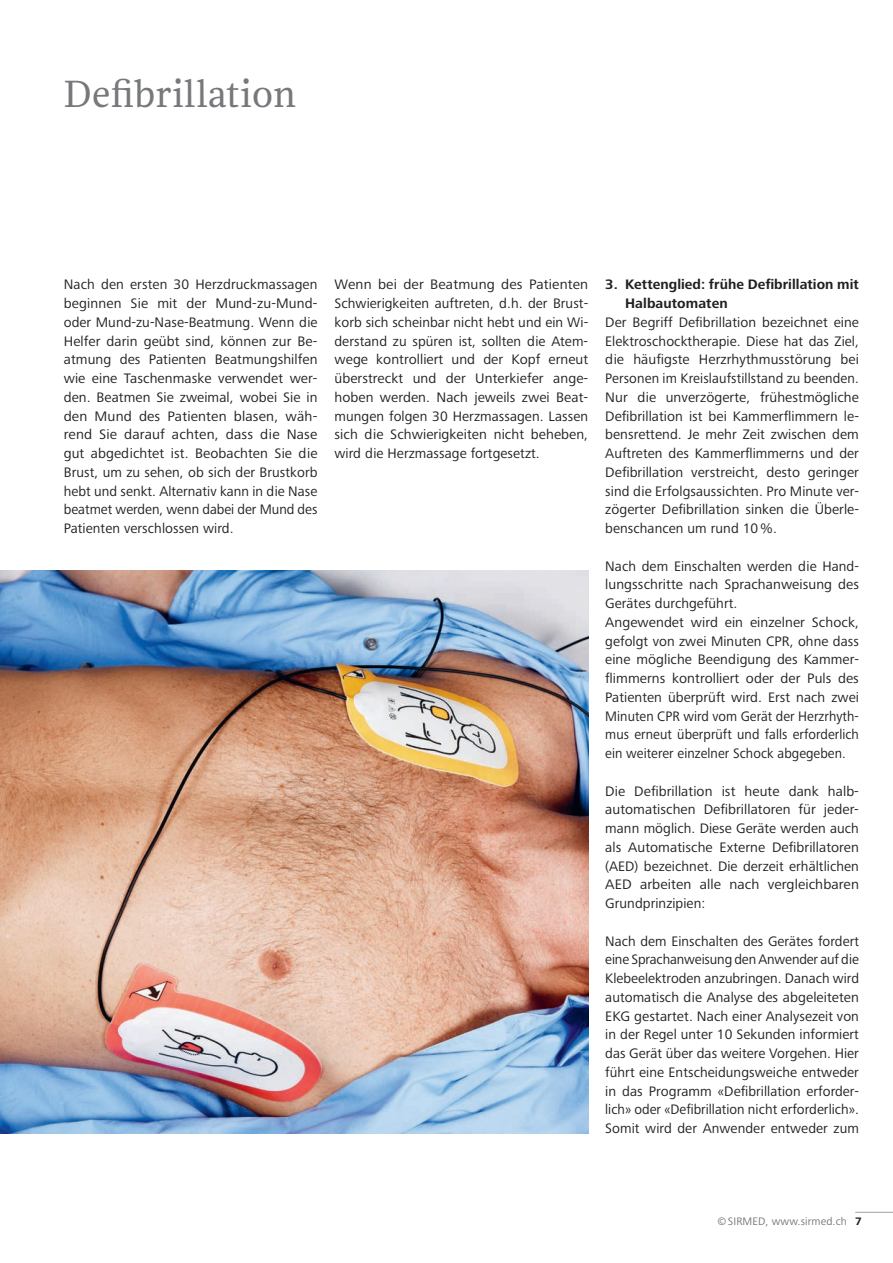
<style>
.page{position:relative;width:893px;height:1263px;background:#fff}
.page>*{position:absolute;margin:0;border:0;box-sizing:border-box;transform-origin:0 0}
.t1{font:39px "NN Rekja";letter-spacing:.005em;color:#76787b}
.t2{font:14.25px/18.8px "Frutiger Next Pro";letter-spacing:.005em;color:#231f20;text-align:justify}
.t3{font:14.25px/18.8px "Frutiger Next Pro";letter-spacing:.005em;color:#231f20;text-align:justify;scale:1.04 1}
.t4{font:700 14.25px/18.8px "Frutiger Next Pro";letter-spacing:.005em;color:#231f20}
.t5{font:11.25px "Frutiger Next Pro";letter-spacing:.01em;color:#76787b}
.t6{font:700 11.25px "Frutiger Next Pro";color:#231f20}
</style>
<div class="page">
<hr style="left:855px;top:1212px;width:38px;height:1px;background:#9d9fa2">
<img style="left:0;top:571px;width:588px;height:562px">
<h1 class="t1" style="left:64px;top:70px;width:234px">Defibrillation</h1>
<p class="t2" style="left:64px;top:275px;width:255px">Nach den ersten 30 Herzdruckmassagen beginnen Sie mit der Mund-zu-Mund&shy;oder Mund-zu-Nase-Beatmung. Wenn die Helfer darin geübt sind, können zur Be&shy;atmung des Patienten Beatmungshilfen wie eine Taschenmaske verwendet wer&shy;den. Beatmen Sie zweimal, wobei Sie in den Mund des Patienten blasen, wäh&shy;rend Sie darauf achten, dass die Nase gut abgedichtet ist. Beobachten Sie die Brust, um zu sehen, ob sich der Brustkorb hebt und senkt. Alternativ kann in die Nase beatmet werden, wenn dabei der Mund des Patienten verschlossen wird.</p>
<p class="t3" style="left:334px;top:275px;width:245px">Wenn bei der Beatmung des Patienten Schwierigkeiten auftreten, d.h. der Brust&shy;korb sich scheinbar nicht hebt und ein Wi&shy;derstand zu spüren ist, sollten die Atem&shy;wege kontrolliert und der Kopf erneut überstreckt und der Unterkiefer ange&shy;hoben werden. Nach jeweils zwei Beat&shy;mungen folgen 30 Herzmassagen. Lassen sich die Schwierigkeiten nicht beheben, wird die Herzmassage fortgesetzt.</p>
<p class="t4" style="left:625px;top:275px;width:235px;text-indent:-20px">3. Kettenglied: frühe Defibrillation mit<br>Halbautomaten</p>
<p class="t2" style="left:605px;top:313px;width:255px">Der Begriff Defibrillation bezeichnet eine Elektroschocktherapie. Diese hat das Ziel, die häufigste Herzrhythmusstörung bei Personen im Kreislaufstillstand zu beenden.<br>Nur die unverzögerte, frühestmögliche Defibrillation ist bei Kammerflimmern le&shy;bensrettend. Je mehr Zeit zwischen dem Auftreten des Kammerflimmerns und der Defibrillation verstreicht, desto geringer sind die Erfolgsaussichten. Pro Minute ver&shy;zögerter Defibrillation sinken die Überle&shy;benschancen um rund 10%.</p>
<p class="t2" style="left:605px;top:556px;width:255px;text-align:left">Nach dem Einschalten werden die Hand&shy;lungsschritte nach Sprachanweisung des Gerätes durchgeführt.<br>Angewendet wird ein einzelner Schock, gefolgt von zwei Minuten CPR, ohne dass eine mögliche Beendigung des Kammer&shy;flimmerns kontrolliert oder der Puls des Patienten überprüft wird. Erst nach zwei Minuten CPR wird vom Gerät der Herzrhyth&shy;mus erneut überprüft und falls erforderlich ein weiterer einzelner Schock abgegeben.</p>
<p class="t2" style="left:605px;top:781px;width:255px">Die Defibrillation ist heute dank halb&shy;automatischen Defibrillatoren für jeder&shy;mann möglich. Diese Geräte werden auch als Automatische Externe Defibrillatoren (AED) bezeichnet. Die derzeit erhältlichen AED arbeiten alle nach vergleichbaren Grundprinzipien:</p>
<p class="t2" style="left:605px;top:931px;width:255px">Nach dem Einschalten des Gerätes fordert eine Sprachanweisung den Anwender auf die Klebeelektroden anzubringen. Danach wird automatisch die Analyse des abgeleiteten EKG gestartet. Nach einer Analysezeit von in der Regel unter 10 Sekunden informiert das Gerät über das weitere Vorgehen. Hier führt eine Entscheidungsweiche entweder in das Programm «Defibrillation erforder&shy;lich» oder «Defibrillation nicht erforderlich».<br>Somit wird der Anwender entweder zum</p>
<p class="t5" style="left:717px;top:1214px;width:131px">©SIRMED, www.sirmed.ch</p>
<p class="t6" style="left:855px;top:1214px;width:8px">7</p>
</div>
